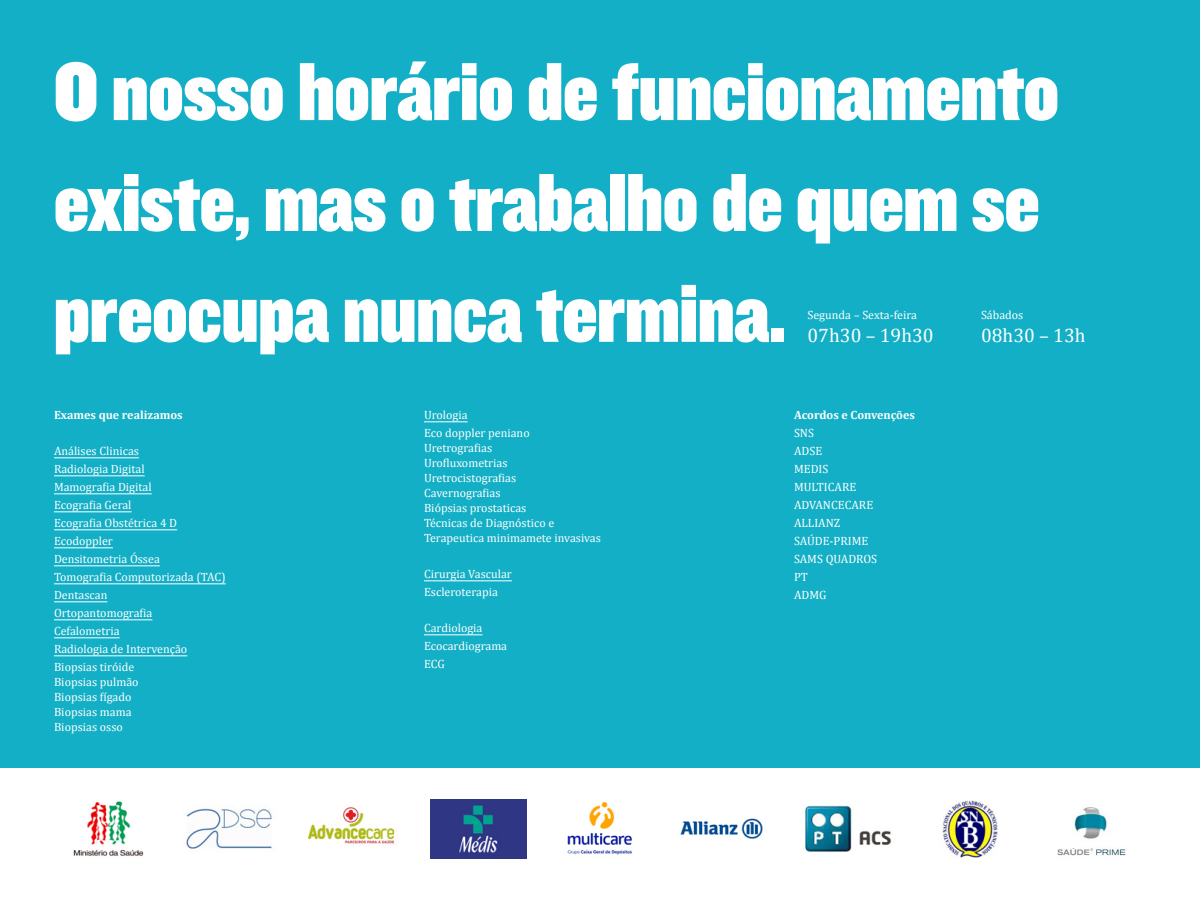
<style>
.page{position:relative;width:1200px;height:900px;background:#fff}
.page>*{position:absolute;margin:0;border:0;box-sizing:border-box;transform-origin:0 0}
.t1{font:85.5px/110.9px "Knockout HTF90 Ultmt Welterwt";color:#fff}
.t2{font:19.5px "Cambria";color:#fff}
.t3{font:12px "Cambria";color:#fff}
.t4{font:700 12px "Cambria";color:#fff}
</style>
<div class="page">
<div style="left:0;top:0;width:1200px;height:768px;background:#13afc6"></div>
<hr style="left:54px;top:457px;width:85px;height:1px;background:#fff">
<hr style="left:54px;top:475px;width:91px;height:1px;background:#fff">
<hr style="left:54px;top:493px;width:98px;height:1px;background:#fff">
<hr style="left:54px;top:511px;width:78px;height:1px;background:#fff">
<hr style="left:54px;top:529px;width:123px;height:1px;background:#fff">
<hr style="left:54px;top:547px;width:59px;height:1px;background:#fff">
<hr style="left:54px;top:565px;width:106px;height:1px;background:#fff">
<hr style="left:54px;top:583px;width:172px;height:1px;background:#fff">
<hr style="left:54px;top:601px;width:53px;height:1px;background:#fff">
<hr style="left:54px;top:619px;width:98px;height:1px;background:#fff">
<hr style="left:54px;top:637px;width:66px;height:1px;background:#fff">
<hr style="left:54px;top:655px;width:133px;height:1px;background:#fff">
<img style="left:73px;top:801px;width:71px;height:55px">
<img style="left:186px;top:808px;width:86px;height:41px">
<img style="left:431px;top:799px;width:95px;height:59px">
<img style="left:567px;top:802px;width:65px;height:53px">
<img style="left:307px;top:807px;width:88px;height:37px">
<img style="left:680px;top:818px;width:83px;height:21px">
<img style="left:942px;top:800px;width:56px;height:58px">
<img style="left:805px;top:805px;width:86px;height:47px">
<hr style="left:424px;top:421px;width:44px;height:1px;background:#fff">
<hr style="left:424px;top:580px;width:88px;height:1px;background:#fff">
<hr style="left:424px;top:634px;width:59px;height:1px;background:#fff">
<img style="left:1057px;top:807px;width:69px;height:49px">
<p class="t1" style="left:54px;top:38px;width:1006px">O nosso horário de funcionamento existe, mas o trabalho de quem se preocupa nunca termina.</p>
<p class="t3" style="left:981px;top:308px;width:44px">Sábados</p>
<p class="t2" style="left:981px;top:324px;width:106px">08h30 – 13h</p>
<p class="t3" style="left:808px;top:308px;width:111px">Segunda – Sexta-feira</p>
<p class="t2" style="left:808px;top:324px;width:128px">07h30 – 19h30</p>
<p class="t4" style="left:54px;top:406px;width:130px">Exames que realizamos</p>
<p class="t3" style="left:54px;top:444px;width:87px">Análises Clinicas</p>
<p class="t3" style="left:54px;top:462px;width:92px">Radiologia Digital</p>
<p class="t3" style="left:54px;top:480px;width:99px">Mamografia Digital</p>
<p class="t3" style="left:54px;top:498px;width:79px">Ecografia Geral</p>
<p class="t3" style="left:54px;top:516px;width:125px">Ecografia Obstétrica 4 D</p>
<p class="t3" style="left:54px;top:534px;width:60px">Ecodoppler</p>
<p class="t3" style="left:54px;top:552px;width:107px">Densitometria Óssea</p>
<p class="t3" style="left:54px;top:570px;width:173px">Tomografia Computorizada (TAC)</p>
<p class="t3" style="left:54px;top:588px;width:55px">Dentascan</p>
<p class="t3" style="left:54px;top:606px;width:100px">Ortopantomografia</p>
<p class="t3" style="left:54px;top:624px;width:67px">Cefalometria</p>
<p class="t3" style="left:54px;top:642px;width:135px">Radiologia de Intervenção</p>
<p class="t3" style="left:54px;top:660px;width:82px">Biopsias tiróide</p>
<p class="t3" style="left:54px;top:675px;width:86px">Biopsias pulmão</p>
<p class="t3" style="left:54px;top:690px;width:79px">Biopsias fígado</p>
<p class="t3" style="left:54px;top:705px;width:79px">Biopsias mama</p>
<p class="t3" style="left:54px;top:720px;width:70px">Biopsias osso</p>
<p class="t3" style="left:424px;top:408px;width:45px">Urologia</p>
<p class="t3" style="left:424px;top:426px;width:107px">Eco doppler peniano</p>
<p class="t3" style="left:424px;top:441px;width:70px">Uretrografias</p>
<p class="t3" style="left:424px;top:456px;width:85px">Urofluxometrias</p>
<p class="t3" style="left:424px;top:471px;width:94px">Uretrocistografias</p>
<p class="t3" style="left:424px;top:486px;width:78px">Cavernografias</p>
<p class="t3" style="left:424px;top:501px;width:104px">Biópsias prostaticas</p>
<p class="t3" style="left:424px;top:516px;width:132px">Técnicas de Diagnóstico e</p>
<p class="t3" style="left:424px;top:531px;width:178px">Terapeutica minimamete invasivas</p>
<p class="t3" style="left:424px;top:567px;width:89px">Cirurgia Vascular</p>
<p class="t3" style="left:424px;top:585px;width:75px">Escleroterapia</p>
<p class="t3" style="left:424px;top:621px;width:60px">Cardiologia</p>
<p class="t3" style="left:424px;top:639px;width:85px">Ecocardiograma</p>
<p class="t3" style="left:424px;top:657px;width:22px">ECG</p>
<p class="t4" style="left:794px;top:406px;width:122px">Acordos e Convenções</p>
<p class="t3" style="left:794px;top:426px;width:22px">SNS</p>
<p class="t3" style="left:794px;top:444px;width:30px">ADSE</p>
<p class="t3" style="left:794px;top:462px;width:36px">MEDIS</p>
<p class="t3" style="left:794px;top:480px;width:64px">MULTICARE</p>
<p class="t3" style="left:794px;top:498px;width:81px">ADVANCECARE</p>
<p class="t3" style="left:794px;top:516px;width:48px">ALLIANZ</p>
<p class="t3" style="left:794px;top:534px;width:76px">SAÚDE-PRIME</p>
<p class="t3" style="left:794px;top:552px;width:85px">SAMS QUADROS</p>
<p class="t3" style="left:794px;top:570px;width:15px">PT</p>
<p class="t3" style="left:794px;top:588px;width:34px">ADMG</p>
</div>
